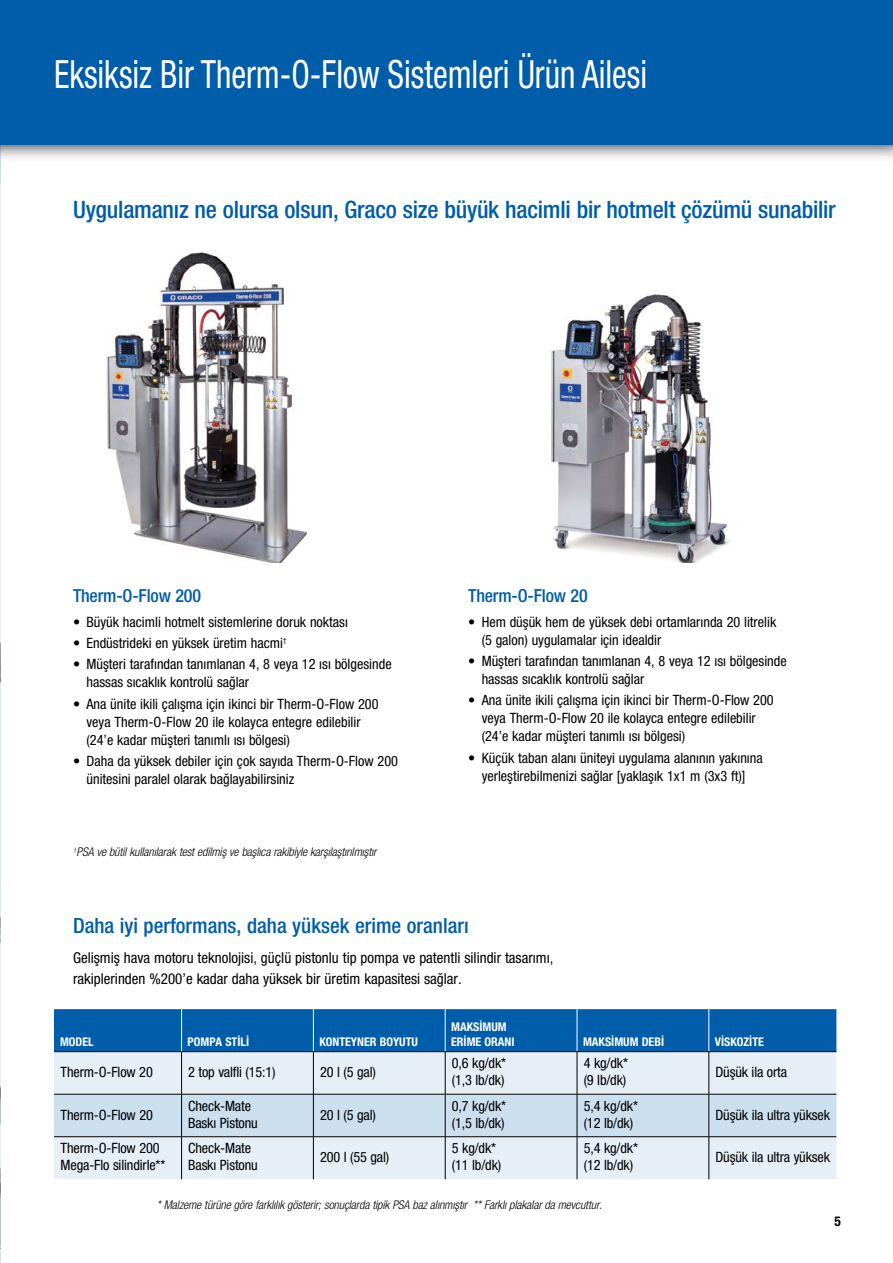
<style>
.page{position:relative;width:893px;height:1263px;background:#fff}
.page>*{position:absolute;margin:0;border:0;box-sizing:border-box;transform-origin:0 0}
.t1{font:condensed 39px "Helvetica Neue LTCE";color:#fff;scale:.85 1}
.t2{font:500 condensed 24px "Helvetica Neue LTCE";letter-spacing:-.01em;color:#005daa}
.t3{font:500 condensed 21px "Helvetica Neue LTCE";color:#005daa}
.t4{font:500 condensed 18px "Helvetica Neue LTCE";letter-spacing:-.01em;color:#005daa}
.t5{font:condensed 15px/21px "Helvetica Neue LTCE";color:#000}
.t6{font:condensed 14.25px/18px "Helvetica Neue LTCE";color:#000}
.t7{font:700 condensed 13.5px "Helvetica Neue LT Std";color:#000}
.t8{font:italic 300 condensed 12px "Helvetica Neue LTCE";letter-spacing:-.01em;color:#000}
.t9{font:700 condensed 12px/14.4px "Helvetica Neue LTCE";color:#fff}
</style>
<div class="page">
<hr style="left:0;top:116px;width:1px;height:1147px;background:#e6eff6">
<img style="left:0;top:642px;width:1px;height:621px">
<img style="left:105px;top:253px;width:203px;height:310px">
<img style="left:551px;top:294px;width:179px;height:269px">
<div style="left:0;top:0;width:893px;height:145px;background:#005daa"></div>
<div style="left:54px;top:1009px;width:782px;height:42px;background:#005daa"></div>
<div style="left:54px;top:1052px;width:782px;height:127px;background:#e6eff6"></div>
<div style="left:54px;top:1095px;width:782px;height:41px;background:#ccdfee"></div>
<hr style="left:181px;top:1009px;width:1px;height:42px;background:#fff">
<hr style="left:313px;top:1009px;width:1px;height:42px;background:#fff">
<hr style="left:445px;top:1009px;width:1px;height:42px;background:#fff">
<hr style="left:577px;top:1009px;width:1px;height:42px;background:#fff">
<hr style="left:709px;top:1009px;width:1px;height:42px;background:#fff">
<hr style="left:54px;top:1051px;width:128px;height:1px;background:#000">
<hr style="left:182px;top:1051px;width:131px;height:1px;background:#000">
<hr style="left:181px;top:1052px;width:1px;height:42px;background:#000">
<hr style="left:313px;top:1051px;width:132px;height:1px;background:#000">
<hr style="left:313px;top:1052px;width:1px;height:42px;background:#000">
<hr style="left:445px;top:1051px;width:132px;height:1px;background:#000">
<hr style="left:445px;top:1052px;width:1px;height:42px;background:#000">
<hr style="left:577px;top:1051px;width:132px;height:1px;background:#000">
<hr style="left:577px;top:1052px;width:1px;height:42px;background:#000">
<hr style="left:709px;top:1051px;width:127px;height:1px;background:#000">
<hr style="left:709px;top:1052px;width:1px;height:42px;background:#000">
<hr style="left:54px;top:1094px;width:128px;height:1px;background:#000">
<hr style="left:182px;top:1094px;width:131px;height:1px;background:#000">
<hr style="left:181px;top:1094px;width:1px;height:42px;background:#000">
<hr style="left:313px;top:1094px;width:132px;height:1px;background:#000">
<hr style="left:313px;top:1094px;width:1px;height:42px;background:#000">
<hr style="left:445px;top:1094px;width:132px;height:1px;background:#000">
<hr style="left:445px;top:1094px;width:1px;height:42px;background:#000">
<hr style="left:577px;top:1094px;width:132px;height:1px;background:#000">
<hr style="left:577px;top:1094px;width:1px;height:42px;background:#000">
<hr style="left:709px;top:1094px;width:127px;height:1px;background:#000">
<hr style="left:709px;top:1094px;width:1px;height:42px;background:#000">
<hr style="left:54px;top:1136px;width:128px;height:1px;background:#000">
<hr style="left:182px;top:1136px;width:131px;height:1px;background:#000">
<hr style="left:181px;top:1137px;width:1px;height:42px;background:#000">
<hr style="left:313px;top:1136px;width:132px;height:1px;background:#000">
<hr style="left:313px;top:1137px;width:1px;height:42px;background:#000">
<hr style="left:445px;top:1136px;width:132px;height:1px;background:#000">
<hr style="left:445px;top:1137px;width:1px;height:42px;background:#000">
<hr style="left:577px;top:1136px;width:132px;height:1px;background:#000">
<hr style="left:577px;top:1137px;width:1px;height:42px;background:#000">
<hr style="left:709px;top:1136px;width:127px;height:1px;background:#000">
<hr style="left:709px;top:1137px;width:1px;height:42px;background:#000">
<h1 class="t1" style="left:54px;top:52px;width:699px">Eksiksiz Bir Therm-O-Flow Sistemleri Ürün Ailesi</h1>
<h2 class="t2" style="left:73px;top:195px;width:764px">Uygulamanız ne olursa olsun, Graco size büyük hacimli bir hotmelt çözümü sunabilir</h2>
<p class="t4" style="left:73px;top:585px;width:129px">Therm-O-Flow 200</p>
<p class="t6" style="left:73px;top:613px;width:276px">• Büyük hacimli hotmelt sistemlerine doruk noktası</p>
<p class="t6" style="left:73px;top:634px;width:215px">• Endüstrideki en yüksek üretim hacmi<sup>†</sup></p>
<p class="t6" style="left:87px;top:655px;width:307px;text-indent:-13px">• Müşteri tarafından tanımlanan 4, 8 veya 12 ısı bölgesinde hassas sıcaklık kontrolü sağlar</p>
<p class="t6" style="left:87px;top:694px;width:294px;text-indent:-13px">• Ana ünite ikili çalışma için ikinci bir Therm-O-Flow 200 veya Therm-O-Flow 20 ile kolayca entegre edilebilir (24’e kadar müşteri tanımlı ısı bölgesi)</p>
<p class="t6" style="left:87px;top:752px;width:313px;text-indent:-13px">• Daha da yüksek debiler için çok sayıda Therm-O-Flow 200 ünitesini paralel olarak bağlayabilirsiniz</p>
<p class="t8" style="left:74px;top:844px;width:304px"><sup>†</sup>PSA ve bütil kullanılarak test edilmiş ve başlıca rakibiyle karşılaştırılmıştır</p>
<p class="t4" style="left:468px;top:585px;width:121px">Therm-O-Flow 20</p>
<p class="t6" style="left:482px;top:613px;width:296px;text-indent:-13px">• Hem düşük hem de yüksek debi ortamlarında 20 litrelik (5 galon) uygulamalar için idealdir</p>
<p class="t6" style="left:482px;top:652px;width:307px;text-indent:-13px">• Müşteri tarafından tanımlanan 4, 8 veya 12 ısı bölgesinde hassas sıcaklık kontrolü sağlar</p>
<p class="t6" style="left:482px;top:691px;width:294px;text-indent:-13px">• Ana ünite ikili çalışma için ikinci bir Therm-O-Flow 200 veya Therm-O-Flow 20 ile kolayca entegre edilebilir (24’e kadar müşteri tanımlı ısı bölgesi)</p>
<p class="t6" style="left:468px;top:748px;width:296px;text-align:center">• Küçük taban alanı üniteyi uygulama alanının yakınına yerleştirebilmenizi sağlar [yaklaşık 1x1 m (3x3 ft)]</p>
<h3 class="t3" style="left:73px;top:913px;width:397px">Daha iyi performans, daha yüksek erime oranları</h3>
<p class="t5" style="left:73px;top:947px;width:482px">Gelişmiş hava motoru teknolojisi, güçlü pistonlu tip pompa ve patentli silindir tasarımı, rakiplerinden %200’e kadar daha yüksek bir üretim kapasitesi sağlar.</p>
<p class="t9" style="left:60px;top:1034px;width:35px">MODEL</p>
<p class="t9" style="left:188px;top:1034px;width:63px">POMPA STİLİ</p>
<p class="t9" style="left:319px;top:1034px;width:100px">KONTEYNER BOYUTU</p>
<p class="t9" style="left:451px;top:1020px;width:65px">MAKSİMUM<br>ERİME ORANI</p>
<p class="t9" style="left:583px;top:1034px;width:83px">MAKSİMUM DEBİ</p>
<p class="t9" style="left:715px;top:1034px;width:51px">VİSKOZİTE</p>
<p class="t6" style="left:61px;top:1063px;width:94px">Therm-O-Flow 20</p>
<p class="t6" style="left:188px;top:1063px;width:89px">2 top valfli (15:1)</p>
<p class="t6" style="left:320px;top:1063px;width:57px">20 l (5 gal)</p>
<p class="t6" style="left:452px;top:1054px;width:56px;line-height:17.1px">0,6 kg/dk* (1,3 lb/dk)</p>
<p class="t6" style="left:584px;top:1054px;width:46px;line-height:17.1px">4 kg/dk* (9 lb/dk)</p>
<p class="t6" style="left:715px;top:1063px;width:73px">Düşük ila orta</p>
<p class="t6" style="left:61px;top:1105px;width:94px">Therm-O-Flow 20</p>
<p class="t6" style="left:188px;top:1097px;width:71px;line-height:17.1px">Check-Mate<br>Baskı Pistonu</p>
<p class="t6" style="left:320px;top:1105px;width:57px">20 l (5 gal)</p>
<p class="t6" style="left:452px;top:1097px;width:56px;line-height:17.1px">0,7 kg/dk* (1,5 lb/dk)</p>
<p class="t6" style="left:584px;top:1097px;width:56px;line-height:17.1px">5,4 kg/dk* (12 lb/dk)</p>
<p class="t6" style="left:715px;top:1105px;width:116px">Düşük ila ultra yüksek</p>
<p class="t6" style="left:61px;top:1139px;width:106px;line-height:17.1px">Therm-O-Flow 200<br>Mega-Flo silindirle**</p>
<p class="t6" style="left:188px;top:1139px;width:71px;line-height:17.1px">Check-Mate<br>Baskı Pistonu</p>
<p class="t6" style="left:320px;top:1148px;width:71px">200 l (55 gal)</p>
<p class="t6" style="left:452px;top:1139px;width:51px;line-height:17.1px">5 kg/dk* (11 lb/dk)</p>
<p class="t6" style="left:584px;top:1139px;width:56px;line-height:17.1px">5,4 kg/dk* (12 lb/dk)</p>
<p class="t6" style="left:715px;top:1148px;width:116px">Düşük ila ultra yüksek</p>
<p class="t8" style="left:157px;top:1198px;width:447px">* Malzeme türüne göre farklılık gösterir; sonuçlarda tipik PSA baz alınmıştır ** Farklı plakalar da mevcuttur.</p>
<p class="t7" style="left:834px;top:1213px;width:8px">5</p>
</div>
